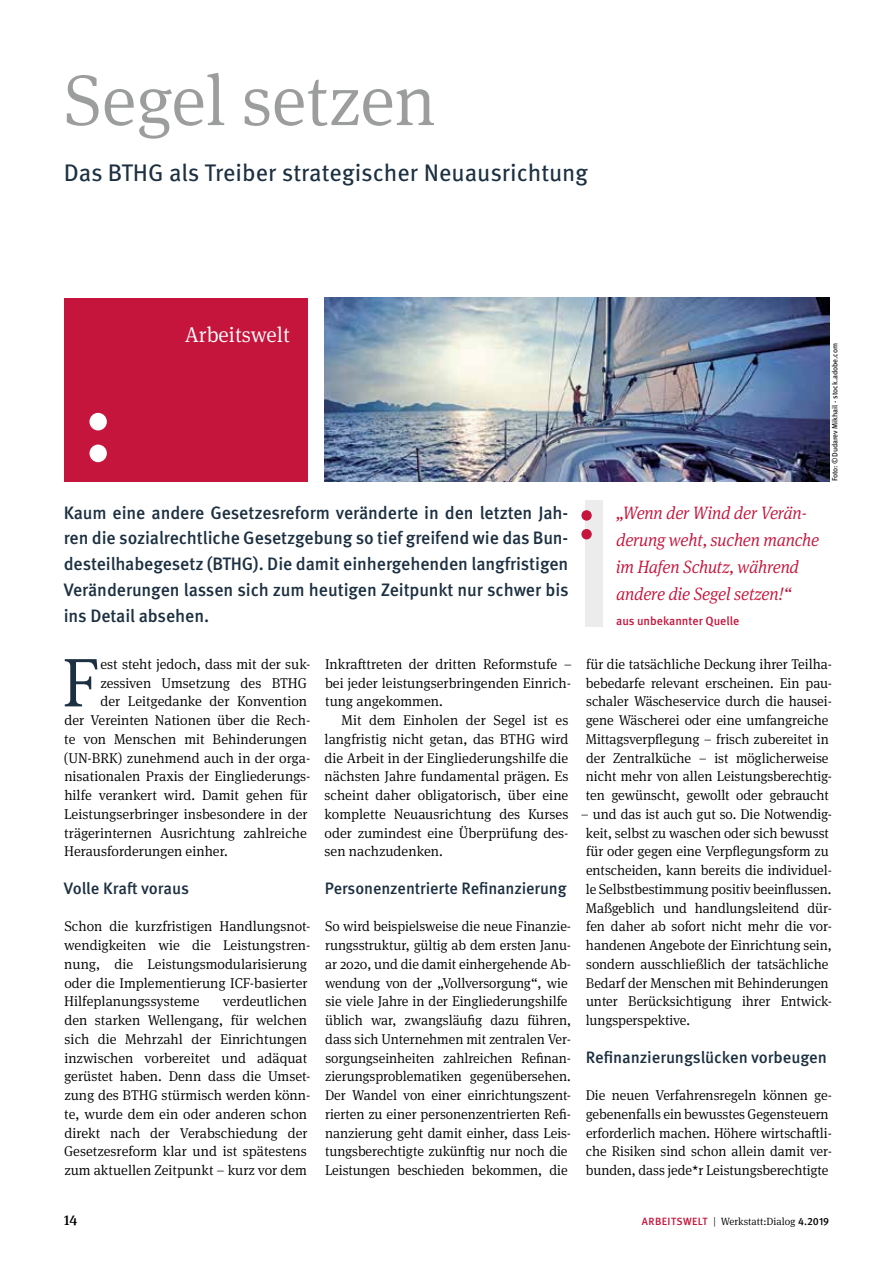
<style>
.page{position:relative;width:893px;height:1263px;background:#fff}
.page>*{position:absolute;margin:0;border:0;box-sizing:border-box;transform-origin:0 0}
.t1{font:300 72px "Meta Serif OT";letter-spacing:-.005em;color:#9c9d9d}
.t2{font:300 69.15px "Meta Serif OT";color:#1c3041}
.t3{font:24px "Meta OT";letter-spacing:-.005em;color:#1c3041}
.t4{font:300 21.6px "Meta Serif OT";color:#fff}
.t5{font:500 18px/25.8px "Meta OT";letter-spacing:-.005em;color:#1c3041;text-align:justify}
.t6{font:italic 300 18px/27px "Meta Serif OT";letter-spacing:-.01em;color:#c6153c;scale:.95 1}
.t7{font:500 16.5px "Meta OT";letter-spacing:-.005em;color:#1c3041}
.t8{font:300 14.25px/18.8px "Meta Serif OT";letter-spacing:-.005em;color:#000}
.t9{font:500 14.25px "Meta Serif OT";color:#000}
.t10{font:500 12px "Meta OT";color:#c6153c}
.t11{font:300 10.5px "Meta Serif OT";color:#000}
.t12{font:7.5px "Meta OT";letter-spacing:-.005em;color:#000}
.s1{font-family:"Meta OT";font-weight:500;color:#c6153c}
.s2{font-family:"Meta OT";font-weight:500}
</style>
<div class="page">
<div style="left:64px;top:298px;width:244px;height:183px;background:#c6153c"></div>
<svg style="left:89px;top:413px;width:18px;height:49px"></svg>
<img style="left:325px;top:298px;width:504px;height:183px">
<div style="left:585px;top:501px;width:18px;height:126px;background:#ececed"></div>
<svg style="left:581px;top:510px;width:11px;height:29px"></svg>
<h1 class="t1" style="left:64px;top:55px;width:374px">Segel setzen</h1>
<h3 class="t3" style="left:64px;top:158px;width:526px">Das BTHG als Treiber strategischer Neuausrichtung</h3>
<h3 class="t4" style="left:185px;top:321px;width:107px">Arbeitswelt</h3>
<p class="t5" style="left:64px;top:500px;width:506px">Kaum eine andere Gesetzesreform veränderte in den letzten Jah&shy;ren die sozialrechtliche Gesetzgebung so tief greifend wie das Bun&shy;desteilhabegesetz (BTHG). Die damit einhergehenden langfristigen Veränderungen lassen sich zum heutigen Zeitpunkt nur schwer bis ins Detail absehen.</p>
<p class="t6" style="left:616px;top:499px;width:215px">„Wenn der Wind der Verän&shy;derung weht, suchen manche im Hafen Schutz, während andere die Segel setzen!“</p>
<p class="t10" style="left:616px;top:614px;width:125px">aus unbekannter Quelle</p>
<p class="t12" style="left:830px;top:481px;width:140px;rotate:-90deg">Foto: ©Dudarev Mikhail - stock.adobe.com</p>
<h2 class="t2" style="left:62px;top:639px;width:39px">F</h2>
<p class="t8" style="left:100px;top:654px;width:211px">est steht jedoch, dass mit der suk-</p>
<p class="t8" style="left:100px;top:673px;width:208px">zessiven Umsetzung des BTHG</p>
<p class="t8" style="left:100px;top:692px;width:208px">der Leitgedanke der Konvention</p>
<p class="t8" style="left:64px;top:711px;width:247px">der Vereinten Nationen über die Rech-</p>
<p class="t8" style="left:64px;top:730px;width:244px">te von Menschen mit Behinderungen</p>
<p class="t8" style="left:64px;top:748px;width:248px">(UN-BRK) zunehmend auch in der orga-</p>
<p class="t8" style="left:64px;top:767px;width:248px">nisationalen Praxis der Eingliederungs-</p>
<p class="t8" style="left:64px;top:786px;width:245px">hilfe verankert wird. Damit gehen für</p>
<p class="t8" style="left:64px;top:805px;width:245px">Leistungserbringer insbesondere in der</p>
<p class="t8" style="left:64px;top:823px;width:244px">trägerinternen Ausrichtung zahlreiche</p>
<p class="t8" style="left:64px;top:842px;width:165px">Herausforderungen einher.</p>
<p class="t7" style="left:64px;top:878px;width:127px">Volle Kraft voraus</p>
<p class="t8" style="left:64px;top:917px;width:248px">Schon die kurzfristigen Handlungsnot&shy;wendigkeiten wie die Leistungstren&shy;nung, die Leistungsmodularisierung oder die Implementierung ICF-basierter Hilfeplanungssysteme</p>
<p class="t8" style="left:64px;top:992px;width:248px;text-indent:159px">verdeutlichen den starken Wellengang, für welchen sich die Mehrzahl der Einrichtungen inzwischen vorbereitet und adäquat gerüstet haben. Denn dass die Umset&shy;zung des BTHG stürmisch werden könn&shy;te, wurde dem ein oder anderen schon direkt nach der Verabschiedung der Gesetzesreform klar und ist spätestens zum aktuellen Zeitpunkt – kurz vor dem</p>
<p class="t8" style="left:325px;top:655px;width:249px;text-align:justify">Inkrafttreten der dritten Reformstufe – bei jeder leistungserbringenden Einrich&shy;tung angekommen.</p>
<p class="t8" style="left:325px;top:711px;width:245px;text-align:justify;text-indent:17px">Mit dem Einholen der Segel ist es langfristig nicht getan, das BTHG wird die Arbeit in der Eingliederungshilfe die nächsten Jahre fundamental prägen. Es scheint daher obligatorisch, über eine komplette Neuausrichtung des Kurses oder zumindest eine Überprüfung des&shy;sen nachzudenken.</p>
<p class="t7" style="left:325px;top:878px;width:243px">Personenzentrierte Refinanzierung</p>
<p class="t8" style="left:325px;top:917px;width:248px">So wird beispielsweise die neue Finanzie&shy;rungsstruktur, gültig ab dem ersten Janu&shy;ar 2020, und die damit einhergehende Ab&shy;wendung von der „Vollversorgung“, wie sie viele Jahre in der Eingliederungshilfe üblich war, zwangsläufig dazu führen, dass sich Unternehmen mit zentralen Ver&shy;sorgungseinheiten zahlreichen Refinan&shy;zierungsproblematiken gegenübersehen.<br>Der Wandel von einer einrichtungszent&shy;rierten zu einer personenzentrierten Refi&shy;nanzierung geht damit einher, dass Leis&shy;tungsberechtigte zukünftig nur noch die Leistungen beschieden bekommen, die</p>
<p class="t8" style="left:586px;top:655px;width:248px">für die tatsächliche Deckung ihrer Teilha&shy;bebedarfe relevant erscheinen. Ein pau&shy;schaler Wäscheservice durch die hausei&shy;gene Wäscherei oder eine umfangreiche Mittagsverpflegung – frisch zubereitet in der Zentralküche – ist möglicherweise nicht mehr von allen Leistungsberechtig&shy;ten gewünscht, gewollt oder gebraucht</p>
<p class="t8" style="left:586px;top:804px;width:248px;text-indent:-5px">– und das ist auch gut so. Die Notwendig&shy;keit, selbst zu waschen oder sich bewusst für oder gegen eine Verpflegungsform zu entscheiden, kann bereits die individuel&shy;le Selbstbestimmung positiv beeinflussen.<br>Maßgeblich und handlungsleitend dür&shy;fen daher ab sofort nicht mehr die vor&shy;handenen Angebote der Einrichtung sein, sondern ausschließlich der tatsächliche Bedarf der Menschen mit Behinderungen unter Berücksichtigung ihrer Entwick&shy;lungsperspektive.</p>
<p class="t7" style="left:586px;top:1047px;width:243px">Refinanzierungslücken vorbeugen</p>
<p class="t8" style="left:586px;top:1086px;width:248px">Die neuen Verfahrensregeln können ge&shy;gebenenfalls ein bewusstes Gegensteuern erforderlich machen. Höhere wirtschaftli&shy;che Risiken sind schon allein damit ver&shy;bunden, dass jede*r Leistungsberechtigte</p>
<p class="t9" style="left:64px;top:1211px;width:15px">14</p>
<p class="t11" style="left:642px;top:1215px;width:189px"><span class="s1">ARBEITSWELT</span> | Werkstatt:Dialog <span class="s2">4.2019</span></p>
</div>
